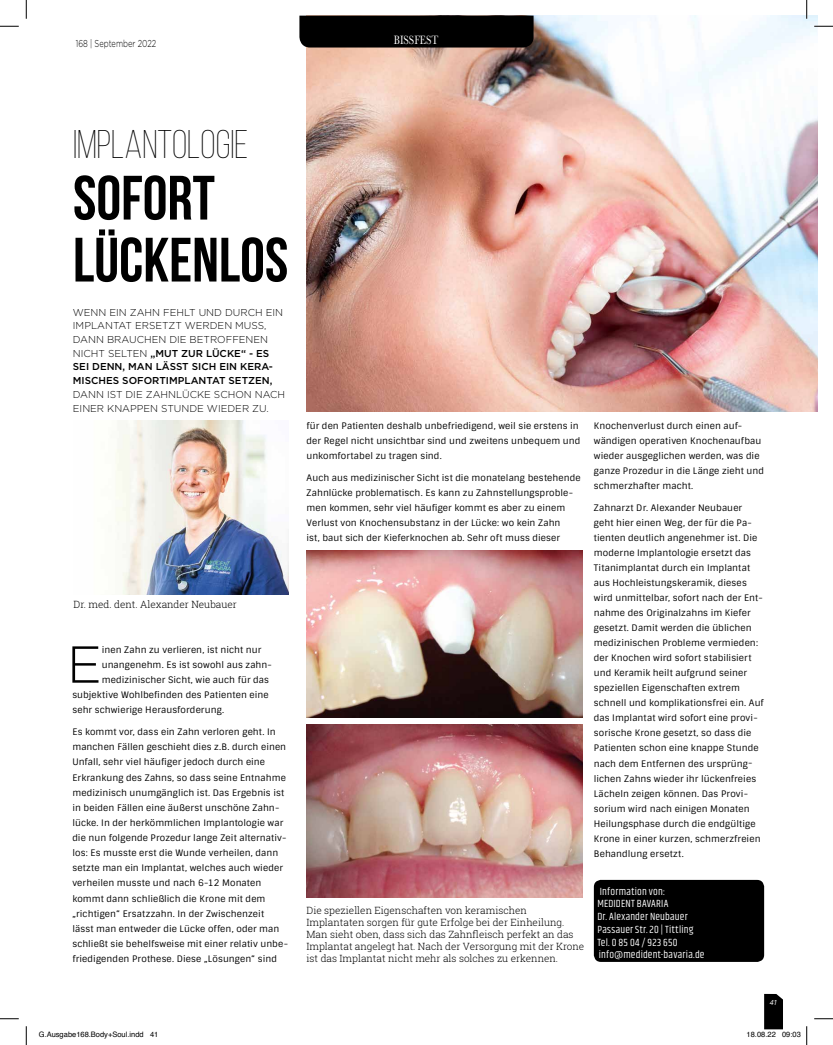
<style>
.page{position:relative;width:833px;height:1045px;background:#fff}
.page>*{position:absolute;margin:0;border:0;box-sizing:border-box;transform-origin:0 0}
.t1{font:700 62.5px/61.9px "Bebas Neue";color:#000}
.t2{font:300 51.88px "Gotham";color:#000}
.t3{font:300 40px "Bebas Neue";color:#000}
.t4{font:12.5px "Baskerville";color:#fff;scale:.8 1}
.t5{font:10.62px/12.8px "Khand";letter-spacing:.02em;color:#fff}
.t6{font:300 10px/12px "Roboto Slab";color:#000}
.t7{font:300 10px/13.8px "Gotham";color:#000}
.t8{font:300 10px "Gotham";color:#000;scale:.75 1}
.t9{font:9px/15px "Sintony";letter-spacing:.01em;color:#000}
.t10{font:7.5px "Helvetica";color:#000}
.t11{font:italic 7px "Open Sans";color:#fff}
.s1{font-weight:500}
</style>
<div class="page">
<img style="left:306px;top:16px;width:510px;height:395px">
<div style="left:593px;top:880px;width:170px;height:82px;background:#000;border-radius:7px"></div>
<img style="left:115px;top:420px;width:173px;height:174px">
<img style="left:306px;top:550px;width:276px;height:167px">
<div style="left:299px;top:16px;width:234px;height:32px;background:#000"></div>
<img style="left:306px;top:724px;width:276px;height:173px">
<svg style="left:0;top:25px;width:19px;height:2px"></svg>
<svg style="left:813px;top:25px;width:19px;height:2px"></svg>
<svg style="left:0;top:1018px;width:19px;height:1px"></svg>
<svg style="left:814px;top:1018px;width:18px;height:1px"></svg>
<svg style="left:25px;top:0;width:2px;height:19px"></svg>
<svg style="left:25px;top:1026px;width:2px;height:19px"></svg>
<svg style="left:805px;top:0;width:2px;height:19px"></svg>
<svg style="left:764px;top:994px;width:43px;height:51px"></svg>
<p class="t8" style="left:76px;top:37px;width:109px">168 | September 2022</p>
<h3 class="t4" style="left:393px;top:32px;width:57px">BISSFEST</h3>
<h3 class="t3" style="left:73px;top:123px;width:177px">IMPLANTOLOGIE</h3>
<h1 class="t1" style="left:73px;top:166px;width:217px">SOFORT<br>LÜCKENLOS</h1>
<p class="t7" style="left:73px;top:305px;width:211px">WENN EIN ZAHN FEHLT UND DURCH EIN<br>IMPLANTAT ERSETZT WERDEN MUSS,<br>DANN BRAUCHEN DIE BETROFFENEN<br>NICHT SELTEN <span class="s1">„MUT ZUR LÜCKE“ - ES<br>SEI DENN, MAN LÄSST SICH EIN KERA-<br>MISCHES SOFORTIMPLANTAT SETZEN,</span></p>
<p class="t7" style="left:73px;top:387px;width:214px">DANN IST DIE ZAHNLÜCKE SCHON NACH<br>EINER KNAPPEN STUNDE WIEDER ZU.</p>
<p class="t6" style="left:74px;top:598px;width:165px">Dr. med. dent. Alexander Neubauer</p>
<h2 class="t2" style="left:67px;top:631px;width:36px">E</h2>
<p class="t9" style="left:102px;top:642px;width:161px">inen Zahn zu verlieren, ist nicht nur</p>
<p class="t9" style="left:102px;top:657px;width:172px">unangenehm. Es ist sowohl aus zahn-</p>
<p class="t9" style="left:102px;top:672px;width:169px">medizinischer Sicht, wie auch für das</p>
<p class="t9" style="left:72px;top:687px;width:198px">subjektive Wohlbefinden des Patienten eine</p>
<p class="t9" style="left:72px;top:702px;width:153px">sehr schwierige Herausforderung.</p>
<p class="t9" style="left:72px;top:724px;width:217px">Es kommt vor, dass ein Zahn verloren geht. In manchen Fällen geschieht dies z.B. durch einen Unfall, sehr viel häufiger jedoch durch eine Erkrankung des Zahns, so dass seine Entnahme medizinisch unumgänglich ist. Das Ergebnis ist in beiden Fällen eine äußerst unschöne Zahn&shy;lücke. In der herkömmlichen Implantologie war die nun folgende Prozedur lange Zeit alternativ&shy;los: Es musste erst die Wunde verheilen, dann setzte man ein Implantat, welches auch wieder verheilen musste und nach 6-12 Monaten kommt dann schließlich die Krone mit dem „richtigen“ Ersatzzahn. In der Zwischenzeit<br>lässt man entweder die Lücke offen, oder man schließt sie behelfsweise mit einer relativ unbe&shy;friedigenden Prothese. Diese „Lösungen“ sind</p>
<p class="t9" style="left:306px;top:419px;width:275px">für den Patienten deshalb unbefriedigend, weil sie erstens in der Regel nicht unsichtbar sind und zweitens unbequem und unkomfortabel zu tragen sind.</p>
<p class="t9" style="left:306px;top:471px;width:276px">Auch aus medizinischer Sicht ist die monatelang bestehende Zahnlücke problematisch. Es kann zu Zahnstellungsproble&shy;men kommen, sehr viel häufiger kommt es aber zu einem Verlust von Knochensubstanz in der Lücke: wo kein Zahn<br>ist, baut sich der Kieferknochen ab. Sehr oft muss dieser</p>
<p class="t9" style="left:593px;top:419px;width:172px">Knochenverlust durch einen auf&shy;wändigen operativen Knochenaufbau wieder ausgeglichen werden, was die ganze Prozedur in die Länge zieht und schmerzhafter macht.</p>
<p class="t9" style="left:593px;top:501px;width:171px">Zahnarzt Dr. Alexander Neubauer geht hier einen Weg, der für die Pa&shy;tienten deutlich angenehmer ist. Die moderne Implantologie ersetzt das Titanimplantat durch ein Implantat aus Hochleistungskeramik, dieses wird unmittelbar, sofort nach der Ent&shy;nahme des Originalzahns im Kiefer gesetzt. Damit werden die üblichen medizinischen Probleme vermieden: der Knochen wird sofort stabilisiert und Keramik heilt aufgrund seiner speziellen Eigenschaften extrem schnell und komplikationsfrei ein. Auf das Implantat wird sofort eine provi&shy;sorische Krone gesetzt, so dass die Patienten schon eine knappe Stunde nach dem Entfernen des ursprüng&shy;lichen Zahns wieder ihr lückenfreies Lächeln zeigen können. Das Provi&shy;sorium wird nach einigen Monaten Heilungsphase durch die endgültige Krone in einer kurzen, schmerzfreien Behandlung ersetzt.</p>
<p class="t6" style="left:306px;top:904px;width:279px">Die speziellen Eigenschaften von keramischen Implantaten sorgen für gute Erfolge bei der Einheilung.<br>Man sieht oben, dass sich das Zahnfleisch perfekt an das Implantat angelegt hat. Nach der Versorgung mit der Krone ist das Implantat nicht mehr als solches zu erkennen.</p>
<p class="t5" style="left:597px;top:885px;width:109px">Information von:<br>MEDIDENT BAVARIA<br>Dr. Alexander Neubauer<br>Passauer Str. 20 | Tittling<br>Tel. 0 85 04 / 923 650 info@medident-bavaria.de</p>
<p class="t11" style="left:769px;top:997px;width:9px">41</p>
<p class="t10" style="left:39px;top:1029px;width:121px">G.Ausgabe168.Body+Soul.indd 41</p>
<p class="t10" style="left:746px;top:1029px;width:56px">18.08.22 09:03</p>
</div>
